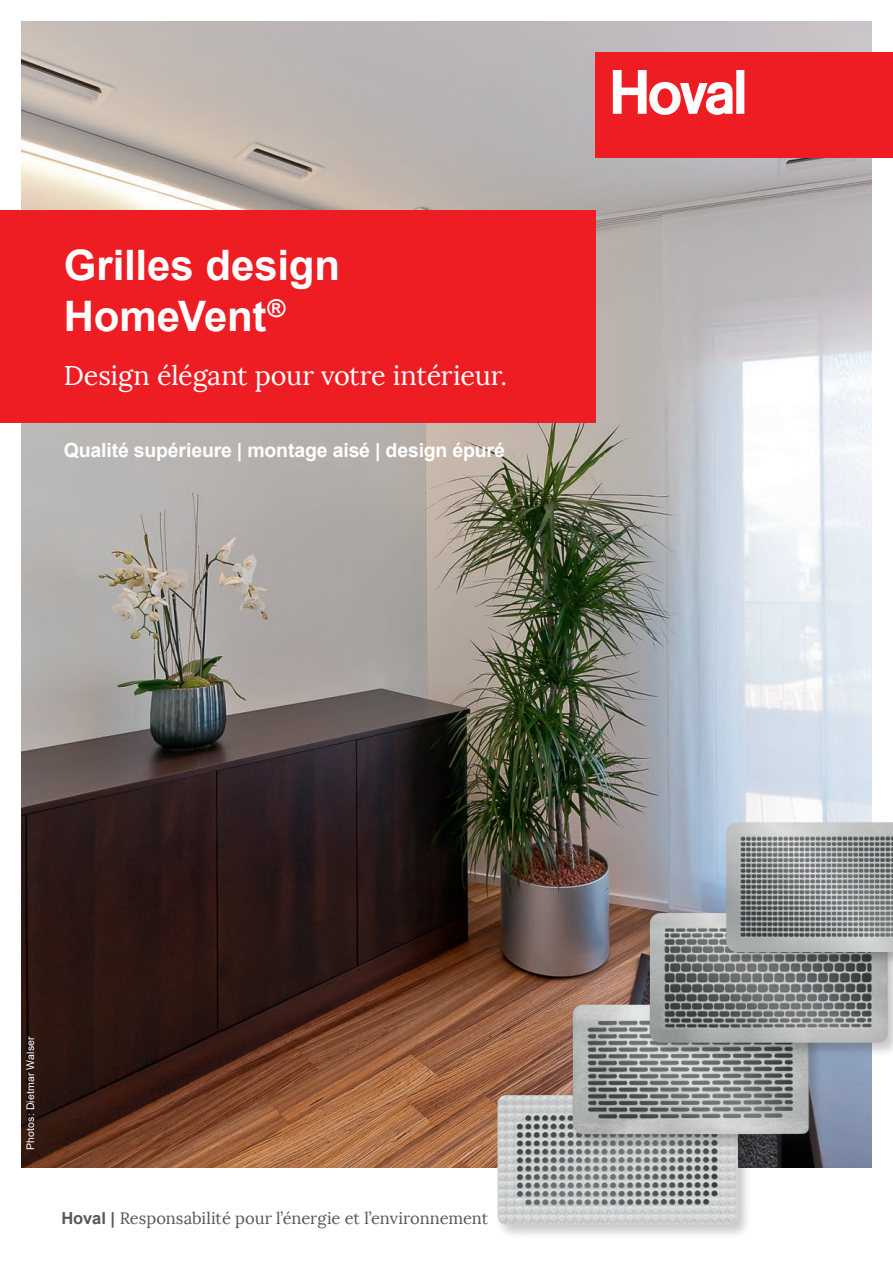
<style>
.page{position:relative;width:893px;height:1263px;background:#fff}
.page>*{position:absolute;margin:0;border:0;box-sizing:border-box;transform-origin:0 0}
.t1{font:700 42px/51px "Arial";letter-spacing:-.005em;color:#fff}
.t2{font:27px "Lora";letter-spacing:-.01em;color:#fff}
.t3{font:700 19.5px "Arial";letter-spacing:-.01em;color:#fff}
.t4{font:16.5px "Lora";letter-spacing:-.005em;color:#57585a}
.t5{font:10.5px "Arial";letter-spacing:.015em;color:#fff}
.s1{font-family:"Arial";font-weight:700}
</style>
<div class="page">
<img style="left:21px;top:21px;width:851px;height:1146px">
<div style="left:595px;top:53px;width:298px;height:105px;background:#ee1d23"></div>
<svg style="left:613px;top:70px;width:131px;height:45px"></svg>
<div style="left:0;top:210px;width:595px;height:213px;background:#ee1d23"></div>
<div style="left:495px;top:1093px;width:257px;height:147px;background:#231f20;opacity:.25"></div>
<img style="left:497px;top:1095px;width:241px;height:130px">
<div style="left:570px;top:1002px;width:253px;height:147px;background:#231f20;opacity:.25"></div>
<img style="left:573px;top:1004px;width:241px;height:130px">
<div style="left:647px;top:911px;width:246px;height:147px;background:#231f20;opacity:.25"></div>
<img style="left:650px;top:913px;width:238px;height:130px">
<div style="left:724px;top:820px;width:169px;height:147px;background:#231f20;opacity:.25"></div>
<img style="left:726px;top:822px;width:167px;height:130px">
<h1 class="t1" style="left:64px;top:240px;width:278px">Grilles design<br>HomeVent<sup>®</sup></h1>
<h2 class="t2" style="left:64px;top:359px;width:445px">Design élégant pour votre intérieur.</h2>
<p class="t3" style="left:64px;top:436px;width:443px">Qualité supérieure | montage aisé | design épuré</p>
<p class="t5" style="left:23px;top:1149px;width:115px;rotate:-90deg">Photos: Dietmar Walser</p>
<p class="t4" style="left:61px;top:1208px;width:428px"><span class="s1">Hoval |</span> Responsabilité pour l’énergie et l’environnement</p>
</div>
